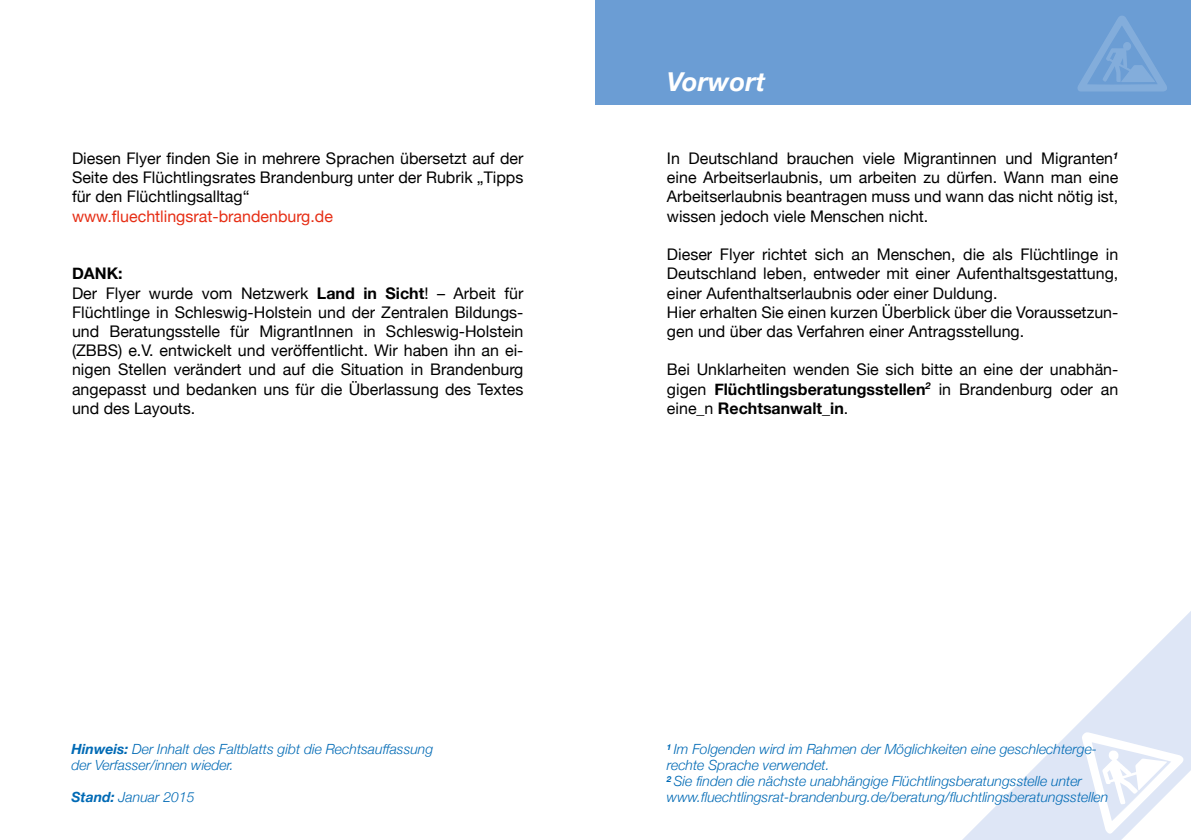
<style>
.page{position:relative;width:1191px;height:840px;background:#fff}
.page>*{position:absolute;margin:0;border:0;box-sizing:border-box;transform-origin:0 0}
.t1{font:italic 700 26px "Helvetica Neue";letter-spacing:.01em;color:#fff}
.fließtext{font:16px/19.2px "Helvetica Neue";color:#000;text-align:justify}
.fließtext-2{font:16px "Helvetica Neue";color:#e62e15}
.fließtext-3{font:700 16px "Helvetica Neue";color:#000}
.INFOTEXT{font:italic 300 14px/16px "Helvetica Neue";color:#006ab5}
.s1{font-weight:700}
</style>
<div class="page">
<svg style="left:963px;top:611px;width:228px;height:228px"></svg>
<svg style="left:1081px;top:731px;width:102px;height:102px"></svg>
<div style="left:595px;top:0;width:596px;height:105px;background:#6b9dd4"></div>
<svg style="left:1077px;top:16px;width:90px;height:75px"></svg>
<p class="fließtext" style="left:72px;top:149px;width:453px">Diesen Flyer finden Sie in mehrere Sprachen übersetzt auf der Seite des Flüchtlingsrates Brandenburg unter der Rubrik „Tipps für den Flüchtlingsalltag“</p>
<p class="fließtext-2" style="left:72px;top:204px;width:262px">www.fluechtlingsrat-brandenburg.de</p>
<p class="fließtext-3" style="left:72px;top:261px;width:52px">DANK:</p>
<p class="fließtext" style="left:72px;top:284px;width:453px">Der Flyer wurde vom Netzwerk <span class="s1">Land in Sicht</span>! – Arbeit für Flüchtlinge in Schleswig-Holstein und der Zentralen Bildungs&shy;und Beratungsstelle für MigrantInnen in Schleswig-Holstein (ZBBS) e.V. entwickelt und veröffentlicht. Wir haben ihn an ei&shy;nigen Stellen verändert und auf die Situation in Brandenburg angepasst und bedanken uns für die Überlassung des Textes und des Layouts.</p>
<p class="INFOTEXT" style="left:71px;top:740px;width:363px"><span class="s1">Hinweis:</span> Der Inhalt des Faltblatts gibt die Rechtsauffassung</p>
<p class="INFOTEXT" style="left:71px;top:756px;width:164px">der Verfasser/innen wieder.</p>
<p class="INFOTEXT" style="left:71px;top:788px;width:125px"><span class="s1">Stand:</span> Januar 2015</p>
<p class="t1" style="left:667px;top:61px;width:100px">Vorwort</p>
<p class="fließtext" style="left:667px;top:149px;width:453px">In Deutschland brauchen viele Migrantinnen und Migranten<sup>1 </sup>eine Arbeitserlaubnis, um arbeiten zu dürfen. Wann man eine Arbeitserlaubnis beantragen muss und wann das nicht nötig ist, wissen jedoch viele Menschen nicht.</p>
<p class="fließtext" style="left:667px;top:245px;width:453px">Dieser Flyer richtet sich an Menschen, die als Flüchtlinge in Deutschland leben, entweder mit einer Aufenthaltsgestattung, einer Aufenthaltserlaubnis oder einer Duldung.</p>
<p class="fließtext" style="left:667px;top:303px;width:453px">Hier erhalten Sie einen kurzen Überblick über die Voraussetzun&shy;gen und über das Verfahren einer Antragsstellung.</p>
<p class="fließtext" style="left:667px;top:361px;width:453px">Bei Unklarheiten wenden Sie sich bitte an eine der unabhän&shy;gigen <span class="s1">Flüchtlingsberatungsstellen</span><sup>2</sup> in Brandenburg oder an eine_n <span class="s1">Rechtsanwalt_in</span>.</p>
<p class="INFOTEXT" style="left:667px;top:740px;width:432px"><sup>1</sup> Im Folgenden wird im Rahmen der Möglichkeiten eine geschlechterge&shy;rechte Sprache verwendet.</p>
<p class="INFOTEXT" style="left:667px;top:772px;width:416px"><sup>2</sup> Sie finden die nächste unabhängige Flüchtlingsberatungsstelle unter</p>
<p class="INFOTEXT" style="left:667px;top:788px;width:443px">www.fluechtlingsrat-brandenburg.de/beratung/fluchtlingsberatungsstellen</p>
</div>
